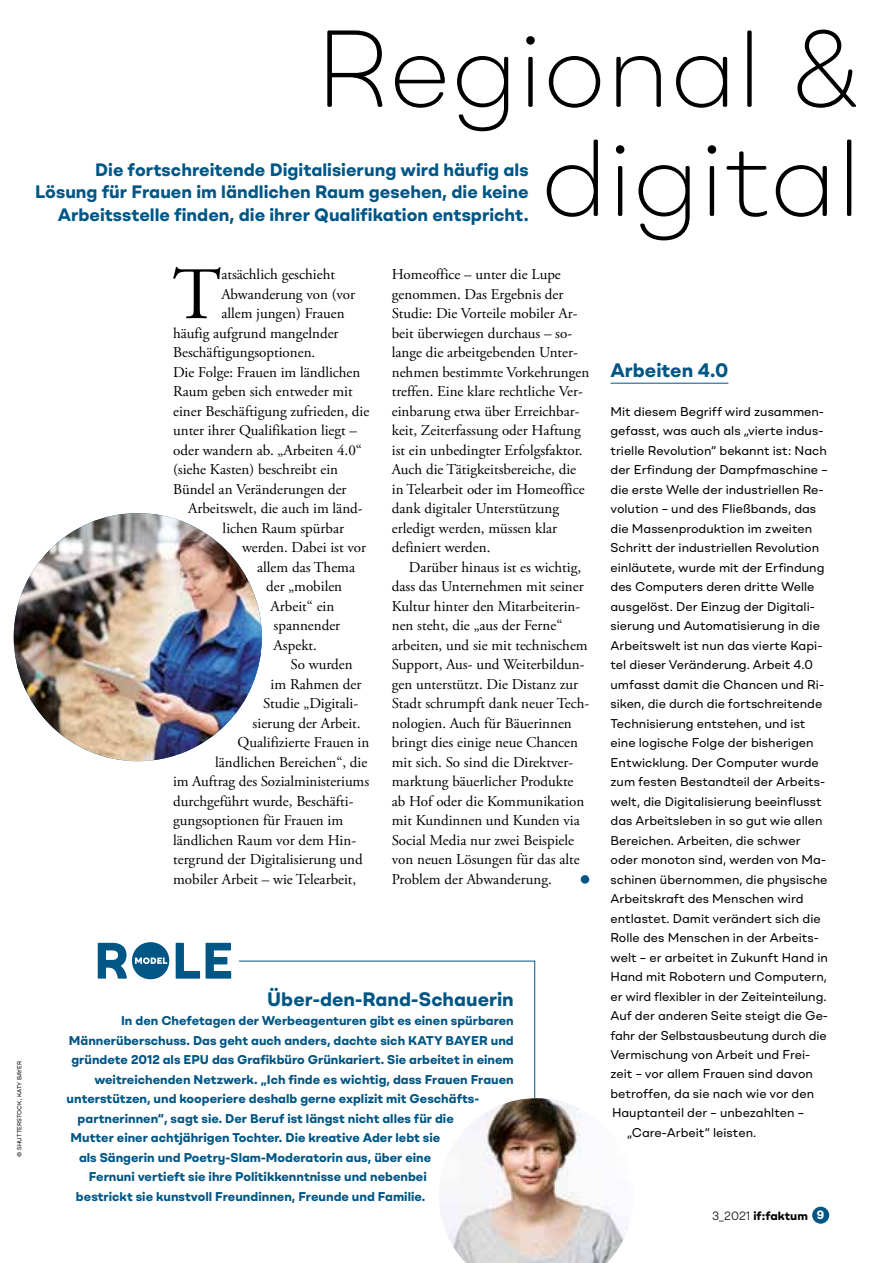
<style>
.page{position:relative;width:893px;height:1263px;background:#fff}
.page>*{position:absolute;margin:0;border:0;box-sizing:border-box;transform-origin:0 0}
.t1{font:100 109.05px "BR Omny";color:#000}
.t2{font:73.8px "Adobe Garamond Pro";color:#000}
.t3{font:700 19.5px "BR Omny";color:#005685}
.t4{font:700 18px/22.5px "BR Omny";color:#005685;text-align:right}
.t5{font:15px/19.5px "Adobe Garamond Pro";color:#000}
.t6{font:12.75px "BR Omny";color:#000}
.t7{font:700 12.75px "BR Omny";color:#005685}
.t8{font:700 12px "BR Omny";color:#000}
.t9{font:700 12px "BR Omny";color:#fff}
.t10{font:6px "BR Omny";letter-spacing:.01em;color:#000}
.s1{font-weight:300}
</style>
<div class="page">
<div style="left:581px;top:875px;width:8px;height:9px;background:#005685;border-radius:50%"></div>
<div style="left:812px;top:1207px;width:17px;height:17px;background:#005685;border-radius:50%"></div>
<hr style="left:610px;top:383px;width:118px;height:1px;background:#005685">
<img style="left:14px;top:513px;width:248px;height:248px;border-radius:122px">
<svg style="left:239px;top:960px;width:296px;height:138px"></svg>
<img style="left:440px;top:1098px;width:187px;height:165px">
<svg style="left:98px;top:943px;width:29px;height:35px"></svg>
<div style="left:132px;top:942px;width:37px;height:37px;background:#005685;border-radius:50%"></div>
<svg style="left:176px;top:943px;width:24px;height:35px"></svg>
<svg style="left:206px;top:943px;width:25px;height:35px"></svg>
<svg style="left:135px;top:957px;width:32px;height:7px"></svg>
<p class="t10" style="left:15px;top:1157px;width:98px;rotate:-90deg">© SHUTTERSTOCK, KATY BAYER</p>
<h1 class="t1" style="left:316px;top:1px;width:547px">Regional &amp;</h1>
<p class="t4" style="left:35px;top:158px;width:495px">Die fortschreitende Digitalisierung wird häufig als<br>Lösung für Frauen im ländlichen Raum gesehen, die keine<br>Arbeitsstelle finden, die ihrer Qualifikation entspricht.</p>
<h1 class="t1" style="left:541px;top:110px;width:322px">digital</h1>
<h2 class="t2" style="left:173px;top:250px;width:50px">T</h2>
<p class="t5" style="left:221px;top:265px;width:115px">atsächlich geschieht</p>
<p class="t5" style="left:221px;top:285px;width:135px">Abwanderung von (vor</p>
<p class="t5" style="left:221px;top:304px;width:125px">allem jungen) Frauen</p>
<p class="t5" style="left:173px;top:324px;width:167px">häufig aufgrund mangelnder</p>
<p class="t5" style="left:173px;top:343px;width:144px">Beschäftigungsoptionen.</p>
<p class="t5" style="left:173px;top:363px;width:189px">Die Folge: Frauen im ländlichen</p>
<p class="t5" style="left:173px;top:382px;width:181px">Raum geben sich entweder mit</p>
<p class="t5" style="left:173px;top:402px;width:198px">einer Beschäftigung zufrieden, die</p>
<p class="t5" style="left:173px;top:421px;width:185px">unter ihrer Qualifikation liegt –</p>
<p class="t5" style="left:173px;top:441px;width:190px">oder wandern ab. „Arbeiten 4.0“</p>
<p class="t5" style="left:173px;top:460px;width:167px">(siehe Kasten) beschreibt ein</p>
<p class="t5" style="left:173px;top:480px;width:175px">Bündel an Veränderungen der</p>
<p class="t5" style="left:188px;top:499px;width:176px">Arbeitswelt, die auch im länd-</p>
<p class="t5" style="left:223px;top:519px;width:123px">lichen Raum spürbar</p>
<p class="t5" style="left:242px;top:538px;width:125px">we den. Dabei ist vor</p>
<p class="t5" style="left:257px;top:558px;width:100px">allem das Thema</p>
<p class="t5" style="left:266px;top:577px;width:78px">der „mobilen</p>
<p class="t5" style="left:271px;top:597px;width:65px">Arbeit“ ein</p>
<p class="t5" style="left:274px;top:616px;width:68px">spannender</p>
<p class="t5" style="left:274px;top:636px;width:45px">Aspekt.</p>
<p class="t5" style="left:291px;top:655px;width:63px">So wurden</p>
<p class="t5" style="left:271px;top:675px;width:92px">im Rahmen der</p>
<p class="t5" style="left:263px;top:694px;width:97px">Studie „Digitali-</p>
<p class="t5" style="left:253px;top:714px;width:110px">sierung der Arbeit.</p>
<p class="t5" style="left:238px;top:733px;width:133px">Qualifizierte Frauen in</p>
<p class="t5" style="left:215px;top:753px;width:154px">ländlichen Bereichen“, die</p>
<p class="t5" style="left:173px;top:772px;width:198px">im Auftrag des Sozialministeriums</p>
<p class="t5" style="left:173px;top:792px;width:182px">durchgeführt wurde, Beschäfti-</p>
<p class="t5" style="left:173px;top:811px;width:172px">gungsoptionen für Frauen im</p>
<p class="t5" style="left:173px;top:831px;width:184px">ländlichen Raum vor dem Hin-</p>
<p class="t5" style="left:173px;top:850px;width:191px">tergrund der Digitalisierung und</p>
<p class="t5" style="left:173px;top:870px;width:185px">mobiler Arbeit – wie Telearbeit,</p>
<p class="t5" style="left:258px;top:538px;width:6px">r</p>
<p class="t5" style="left:392px;top:265px;width:199px">Homeoffice – unter die Lupe genommen. Das Ergebnis der<br>Studie: Die Vorteile mobiler Ar&shy;beit über wiegen durchaus – so&shy;lange die arbeitgebenden Unter&shy;nehmen bestimmte Vorkehrungen treffen. Eine klare recht liche Ver&shy;einbarung etwa über Erreichbar&shy;keit, Zeiterfassung oder Haftung ist ein unbedingter Erfolgsfaktor.<br>Auch die Tätigkeitsbereiche, die in Telearbeit oder im Homeoffice dank digitaler Unterstützung erledigt werden, müssen klar definiert werden.</p>
<p class="t5" style="left:392px;top:558px;width:199px;text-indent:17px">Darüber hinaus ist es wichtig, dass das Unternehmen mit seiner<br>Kultur hinter den Mitarbeiterin&shy;nen steht, die „aus der Ferne“ arbeiten, und sie mit technischem<br>Support, Aus- und Weiterbildun&shy;gen unterstützt. Die Distanz zur<br>Stadt schrumpft dank neuer Tech&shy;nologien. Auch für Bäuerinnen bringt dies einige neue Chancen mit sich. So sind die Direktver&shy;marktung bäuerlicher Produkte ab Hof oder die Kommunikation mit Kundinnen und Kunden via<br>Social Media nur zwei Beispiele von neuen Lösungen für das alte<br>Problem der Abwanderung.</p>
<h3 class="t3" style="left:267px;top:986px;width:248px">Über-den-Rand-Schauerin</h3>
<p class="t7" style="left:121px;top:1012px;width:394px">In den Chefetagen der Werbeagenturen gibt es einen spürbaren</p>
<p class="t7" style="left:69px;top:1031px;width:446px">Männerüberschuss. Das geht auch anders, dachte sich KATY BAYER und</p>
<p class="t7" style="left:71px;top:1051px;width:444px">gründete 2012 als EPU das Grafikbüro Grünkariert. Sie arbeitet in einem</p>
<p class="t7" style="left:94px;top:1070px;width:421px">weitreichenden Netzwerk. „Ich finde es wichtig, dass Frauen Frauen</p>
<p class="t7" style="left:67px;top:1090px;width:414px">unterstützen, und kooperiere deshalb gerne explizit mit Geschäfts-</p>
<p class="t7" style="left:78px;top:1109px;width:378px">partnerinnen“, sagt sie. Der Beruf ist längst nicht alles für die</p>
<p class="t7" style="left:71px;top:1129px;width:371px">Mutter einer achtjährigen Tochter. Die kreative Ader lebt sie</p>
<p class="t7" style="left:79px;top:1148px;width:354px">als Sängerin und Poetry-Slam-Moderatorin aus, über eine</p>
<p class="t7" style="left:89px;top:1168px;width:339px">Fernuni vertieft sie ihre Politikkenntnisse und nebenbei</p>
<p class="t7" style="left:76px;top:1187px;width:351px">bestrickt sie kunstvoll Freundinnen, Freunde und Familie.</p>
<h3 class="t3" style="left:610px;top:357px;width:119px">Arbeiten 4.0</h3>
<p class="t6" style="left:610px;top:403px;width:215px">Mit diesem Begriff wird zusammen-</p>
<p class="t6" style="left:610px;top:422px;width:214px">gefasst, was auch als „vierte indus-</p>
<p class="t6" style="left:610px;top:442px;width:218px">trielle Revolution“ bekannt ist: Nach</p>
<p class="t6" style="left:610px;top:461px;width:219px">der Erfindung der Dampfmaschine –</p>
<p class="t6" style="left:610px;top:481px;width:215px">die erste Welle der industriellen Re-</p>
<p class="t6" style="left:610px;top:500px;width:207px">volution – und des Fließbands, das</p>
<p class="t6" style="left:610px;top:520px;width:203px">die Massenproduktion im zweiten</p>
<p class="t6" style="left:610px;top:539px;width:210px">Schritt der industriellen Revolution</p>
<p class="t6" style="left:610px;top:559px;width:215px">einläutete, wurde mit der Erfindung</p>
<p class="t6" style="left:610px;top:578px;width:205px">des Computers deren dritte Welle</p>
<p class="t6" style="left:610px;top:598px;width:206px">ausgelöst. Der Einzug der Digitali-</p>
<p class="t6" style="left:610px;top:617px;width:211px">sierung und Automatisierung in die</p>
<p class="t6" style="left:610px;top:637px;width:213px">Arbeitswelt ist nun das vierte Kapi-</p>
<p class="t6" style="left:610px;top:656px;width:204px">tel dieser Veränderung. Arbeit 4.0</p>
<p class="t6" style="left:610px;top:676px;width:215px">umfasst damit die Chancen und Ri-</p>
<p class="t6" style="left:610px;top:695px;width:213px">siken, die durch die fortschreitende</p>
<p class="t6" style="left:610px;top:715px;width:196px">Technisierung entstehen, und ist</p>
<p class="t6" style="left:610px;top:734px;width:205px">eine logische Folge der bisherigen</p>
<p class="t6" style="left:610px;top:754px;width:210px">Entwicklung. Der Computer wurde</p>
<p class="t6" style="left:610px;top:773px;width:216px">zum festen Bestandteil der Arbeits-</p>
<p class="t6" style="left:610px;top:793px;width:213px">welt, die Digitalisierung beeinflusst</p>
<p class="t6" style="left:610px;top:812px;width:214px">das Arbeitsleben in so gut wie allen</p>
<p class="t6" style="left:610px;top:832px;width:192px">Bereichen. Arbeiten, die schwer</p>
<p class="t6" style="left:610px;top:851px;width:217px">oder monoton sind, werden von Ma-</p>
<p class="t6" style="left:610px;top:871px;width:218px">schinen übernommen, die physische</p>
<p class="t6" style="left:610px;top:890px;width:194px">Arbeitskraft des Menschen wird</p>
<p class="t6" style="left:610px;top:910px;width:212px">entlastet. Damit verändert sich die</p>
<p class="t6" style="left:610px;top:929px;width:210px">Rolle des Menschen in der Arbeits-</p>
<p class="t6" style="left:610px;top:949px;width:219px">welt – er arbeitet in Zukunft Hand in</p>
<p class="t6" style="left:610px;top:968px;width:218px">Hand mit Robotern und Computern,</p>
<p class="t6" style="left:610px;top:988px;width:218px">er wird flexibler in der Zeiteinteilung.</p>
<p class="t6" style="left:610px;top:1007px;width:219px">Auf der anderen Seite steigt die Ge-</p>
<p class="t6" style="left:610px;top:1027px;width:218px">fahr der Selbstausbeutung durch die</p>
<p class="t6" style="left:610px;top:1046px;width:201px">Vermischung von Arbeit und Frei-</p>
<p class="t6" style="left:610px;top:1066px;width:204px">zeit – vor allem Frauen sind davon</p>
<p class="t6" style="left:610px;top:1085px;width:205px">betroffen, da sie nach wie vor den</p>
<p class="t6" style="left:612px;top:1105px;width:194px">Hauptanteil der – unbezahlten –</p>
<p class="t6" style="left:627px;top:1124px;width:131px">„Care-Arbeit“ leisten.</p>
<p class="t8" style="left:712px;top:1207px;width:97px"><span class="s1">3_2021</span> if:faktum</p>
<p class="t9" style="left:817px;top:1207px;width:9px">9</p>
</div>
